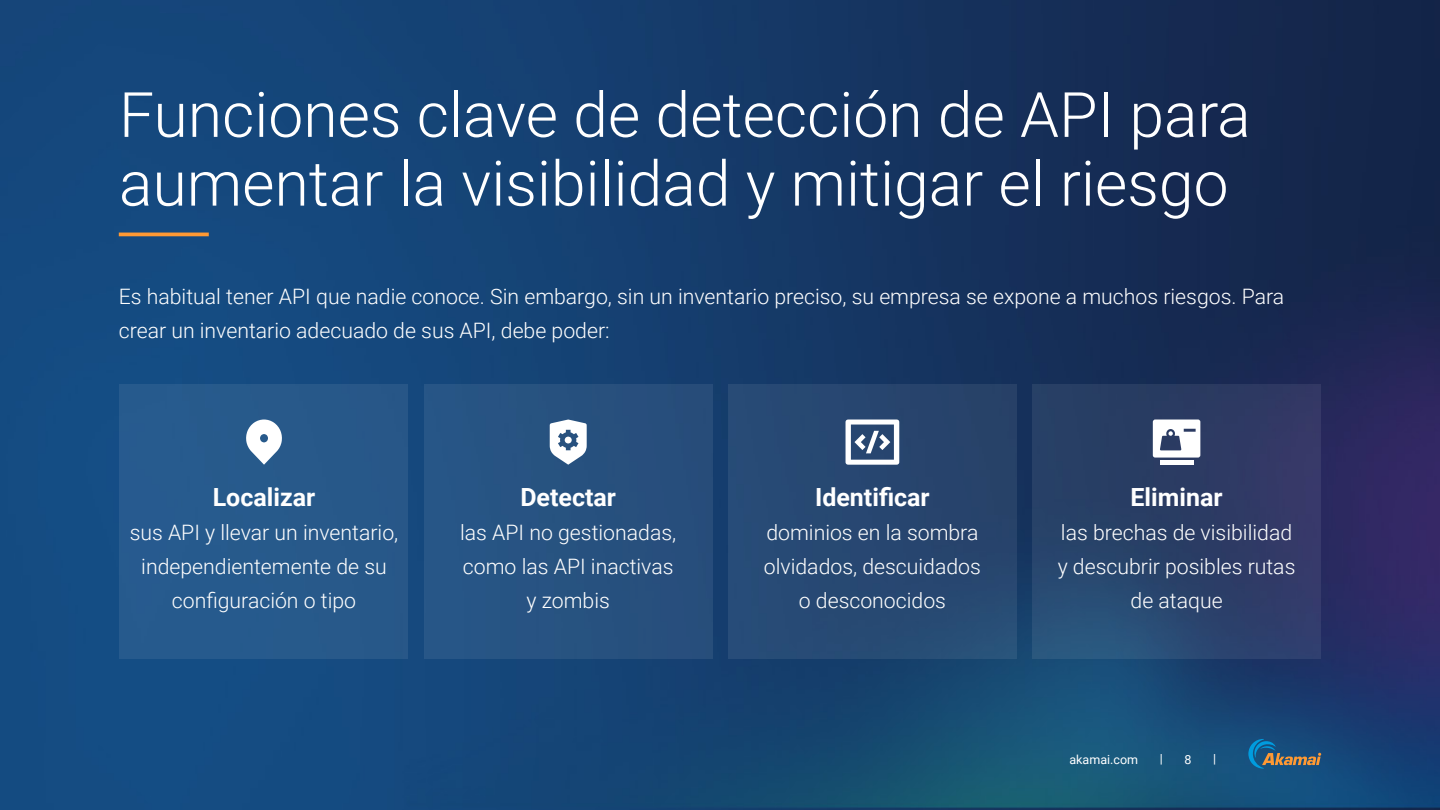
<style>
.page{position:relative;width:1440px;height:810px;background:#fff}
.page>*{position:absolute;margin:0;border:0;box-sizing:border-box;transform-origin:0 0}
.Title_H1{font:300 62.5px/68.8px "Roboto";color:#fff}
.Body_White{font:700 25px "Roboto";color:#fff}
.Body_White-2{font:300 21.25px/33.8px "Roboto";color:#fff;text-align:center}
.t1{font:12.5px "Roboto";color:#fff}
</style>
<div class="page">
<img style="left:0;top:0;width:1440px;height:810px">
<div style="left:119px;top:385px;width:289px;height:274px;background:#275a8b"></div>
<div style="left:424px;top:385px;width:288px;height:274px;background:#275280"></div>
<div style="left:728px;top:385px;width:289px;height:274px;background:#274872"></div>
<svg style="left:1033px;top:385px;width:288px;height:274px;background:#2b4069"></svg>
<hr style="left:119px;top:233px;width:90px;height:3px;background:#f93">
<svg style="left:550px;top:420px;width:37px;height:45px"></svg>
<svg style="left:1153px;top:420px;width:47px;height:38px"></svg>
<div style="left:1160px;top:460px;width:33px;height:5px;background:#fff"></div>
<svg style="left:846px;top:420px;width:53px;height:45px"></svg>
<svg style="left:246px;top:420px;width:36px;height:45px"></svg>
<svg style="left:1248px;top:739px;width:73px;height:30px;background:#39617b"></svg>
<p class="Title_H1" style="left:119px;top:78px;width:1133px">Funciones clave de detección de API para aumentar la visibilidad y mitigar el riesgo</p>
<p class="Body_White-2" style="left:119px;top:279px;width:1167px;text-align:left">Es habitual tener API que nadie conoce. Sin embargo, sin un inventario preciso, su empresa se expone a muchos riesgos. Para crear un inventario adecuado de sus API, debe poder:</p>
<p class="Body_White" style="left:213px;top:480px;width:104px">Localizar</p>
<p class="Body_White-2" style="left:130px;top:515px;width:270px">sus API y llevar un inventario, independientemente de su configuración o tipo</p>
<p class="Body_White" style="left:520px;top:480px;width:97px">Detectar</p>
<p class="Body_White-2" style="left:460px;top:515px;width:218px">las API no gestionadas, como las API inactivas y zombis</p>
<p class="Body_White" style="left:815px;top:480px;width:116px">Identificar</p>
<p class="Body_White-2" style="left:764px;top:515px;width:219px">dominios en la sombra olvidados, descuidados o desconocidos</p>
<p class="Body_White" style="left:1131px;top:480px;width:94px">Eliminar</p>
<p class="Body_White-2" style="left:1058px;top:515px;width:239px">las brechas de visibilidad y descubrir posibles rutas de ataque</p>
<p class="t1" style="left:1070px;top:751px;width:70px">akamai.com</p>
<p class="t1" style="left:1160px;top:750px;width:5px">|</p>
<p class="t1" style="left:1185px;top:751px;width:9px">8</p>
<p class="t1" style="left:1213px;top:750px;width:5px">|</p>
</div>
